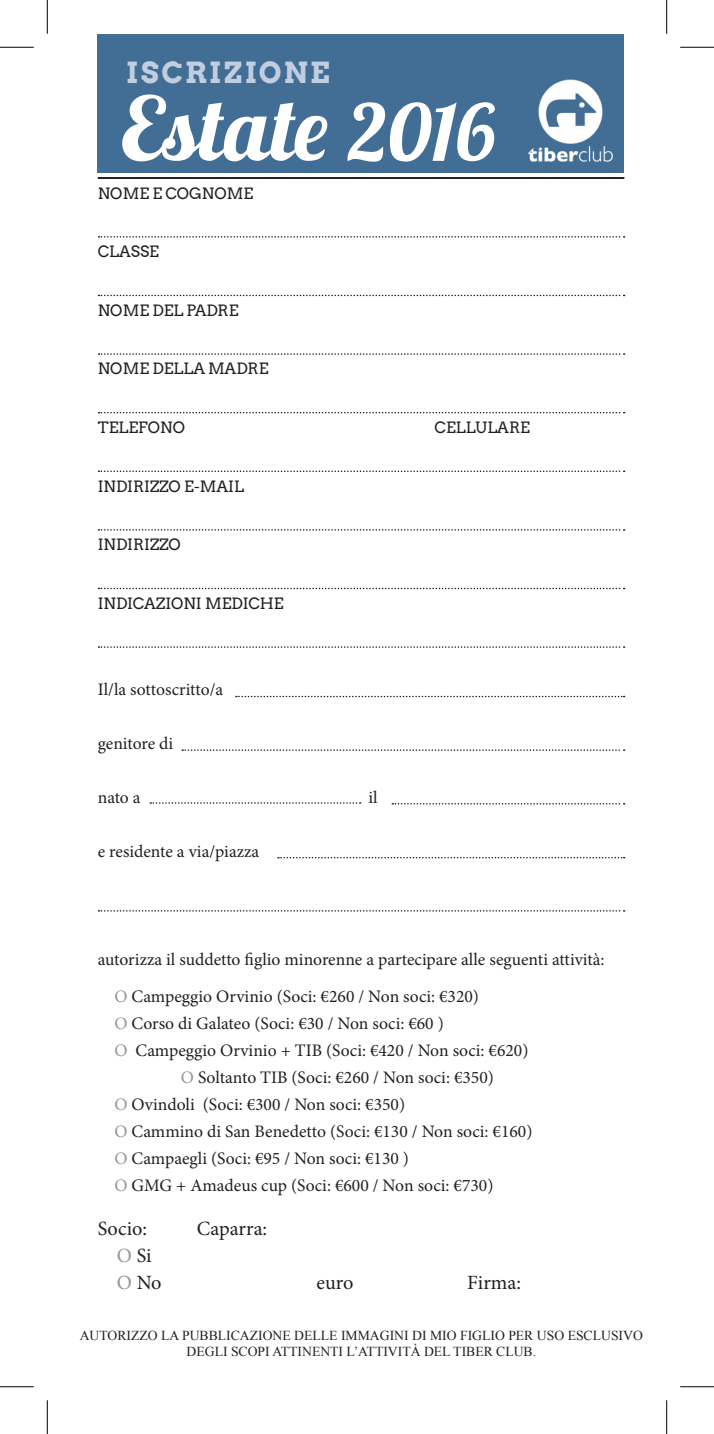
<style>
.page{position:relative;width:714px;height:1434px;background:#fff}
.page>*{position:absolute;margin:0;border:0;box-sizing:border-box;transform-origin:0 0}
.t1{font:88.42px "Lobster 1.3";color:#fff}
.t2{font:700 29.25px "Arvo";letter-spacing:.075em;color:#c2cedf}
.t3{font:20.25px "Minion Pro";color:#231f20}
.t4{font:17.55px "Minion Pro";color:#231f20}
.Paragraph_Style_1{font:15.53px "Arvo";color:#231f20}
.t5{font:13.72px "Times New Roman";color:#231f20}
.s1{font-size:78.08px}
.s2{color:#939598}
</style>
<div class="page">
<hr style="left:98px;top:177px;width:526px;height:2px;background:#231f20">
<svg style="left:98px;top:295px;width:526px;height:1px"></svg>
<svg style="left:98px;top:353px;width:526px;height:2px"></svg>
<svg style="left:98px;top:412px;width:526px;height:1px"></svg>
<svg style="left:98px;top:471px;width:526px;height:1px"></svg>
<svg style="left:98px;top:529px;width:526px;height:2px"></svg>
<svg style="left:98px;top:588px;width:526px;height:1px"></svg>
<svg style="left:98px;top:646px;width:526px;height:2px"></svg>
<svg style="left:98px;top:236px;width:526px;height:2px"></svg>
<svg style="left:236px;top:696px;width:388px;height:1px"></svg>
<svg style="left:182px;top:749px;width:442px;height:2px"></svg>
<svg style="left:392px;top:803px;width:232px;height:1px"></svg>
<svg style="left:150px;top:802px;width:210px;height:2px"></svg>
<svg style="left:278px;top:857px;width:346px;height:1px"></svg>
<svg style="left:98px;top:910px;width:526px;height:2px"></svg>
<div style="left:97px;top:34px;width:526px;height:139px;background:#426e95"></div>
<img style="left:528px;top:79px;width:85px;height:83px">
<hr style="left:0;top:47px;width:34px;height:1px;background:#000">
<hr style="left:679px;top:47px;width:34px;height:1px;background:#000">
<hr style="left:0;top:1386px;width:34px;height:1px;background:#000">
<hr style="left:679px;top:1386px;width:34px;height:1px;background:#000">
<hr style="left:47px;top:0;width:1px;height:34px;background:#000">
<hr style="left:47px;top:1400px;width:1px;height:34px;background:#000">
<hr style="left:666px;top:0;width:1px;height:34px;background:#000">
<hr style="left:666px;top:1400px;width:1px;height:34px;background:#000">
<p class="t2" style="left:126px;top:54px;width:205px">ISCRIZIONE</p>
<p class="t1" style="left:121px;top:72px;width:375px">Estate <span class="s1">2016</span></p>
<p class="Paragraph_Style_1" style="left:98px;top:183px;width:157px">NOME E COGNOME</p>
<p class="Paragraph_Style_1" style="left:98px;top:241px;width:63px">CLASSE</p>
<p class="Paragraph_Style_1" style="left:98px;top:300px;width:142px">NOME DEL PADRE</p>
<p class="Paragraph_Style_1" style="left:98px;top:359px;width:172px">NOME DELLA MADRE</p>
<p class="Paragraph_Style_1" style="left:98px;top:417px;width:89px">TELEFONO</p>
<p class="Paragraph_Style_1" style="left:98px;top:476px;width:148px">INDIRIZZO E-MAIL</p>
<p class="Paragraph_Style_1" style="left:98px;top:534px;width:85px">INDIRIZZO</p>
<p class="Paragraph_Style_1" style="left:98px;top:593px;width:187px">INDICAZIONI MEDICHE</p>
<p class="t4" style="left:98px;top:678px;width:127px">Il/la sottoscritto/a</p>
<p class="t4" style="left:98px;top:732px;width:77px">genitore di</p>
<p class="t4" style="left:98px;top:786px;width:44px">nato a</p>
<p class="t4" style="left:368px;top:786px;width:11px">il</p>
<p class="t4" style="left:98px;top:840px;width:163px">e residente a via/piazza</p>
<p class="Paragraph_Style_1" style="left:434px;top:417px;width:97px">CELLULARE</p>
<p class="t4" style="left:98px;top:948px;width:508px">autorizza il suddetto figlio minorenne a partecipare alle seguenti attività:</p>
<p class="t4" style="left:114px;top:985px;width:366px"><span class="s2">O</span> Campeggio Orvinio (Soci: €260 / Non soci: €320)</p>
<p class="t4" style="left:114px;top:1012px;width:331px"><span class="s2">O</span> Corso di Galateo (Soci: €30 / Non soci: €60 )</p>
<p class="t4" style="left:114px;top:1039px;width:415px"><span class="s2">O</span> Campeggio Orvinio + TIB (Soci: €420 / Non soci: €620)</p>
<p class="t4" style="left:181px;top:1066px;width:314px"><span class="s2">O</span> Soltanto TIB (Soci: €260 / Non soci: €350)</p>
<p class="t4" style="left:114px;top:1093px;width:292px"><span class="s2">O</span> Ovindoli (Soci: €300 / Non soci: €350)</p>
<p class="t4" style="left:114px;top:1120px;width:419px"><span class="s2">O</span> Cammino di San Benedetto (Soci: €130 / Non soci: €160)</p>
<p class="t4" style="left:114px;top:1147px;width:296px"><span class="s2">O</span> Campaegli (Soci: €95 / Non soci: €130 )</p>
<p class="t4" style="left:114px;top:1174px;width:380px"><span class="s2">O</span> GMG + Amadeus cup (Soci: €600 / Non soci: €730)</p>
<p class="t3" style="left:98px;top:1215px;width:51px">Socio:</p>
<p class="t3" style="left:197px;top:1215px;width:72px">Caparra:</p>
<p class="t3" style="left:117px;top:1242px;width:36px"><span class="s2">O</span> Si</p>
<p class="t3" style="left:117px;top:1269px;width:46px"><span class="s2">O</span> No</p>
<p class="t3" style="left:316px;top:1269px;width:38px">euro</p>
<p class="t3" style="left:467px;top:1269px;width:55px">Firma:</p>
<p class="t5" style="left:80px;top:1326px;width:564px">AUTORIZZO LA PUBBLICAZIONE DELLE IMMAGINI DI MIO FIGLIO PER USO ESCLUSIVO</p>
<p class="t5" style="left:186px;top:1342px;width:351px">DEGLI SCOPI ATTINENTI L’ATTIVITÀ DEL TIBER CLUB.</p>
</div>
